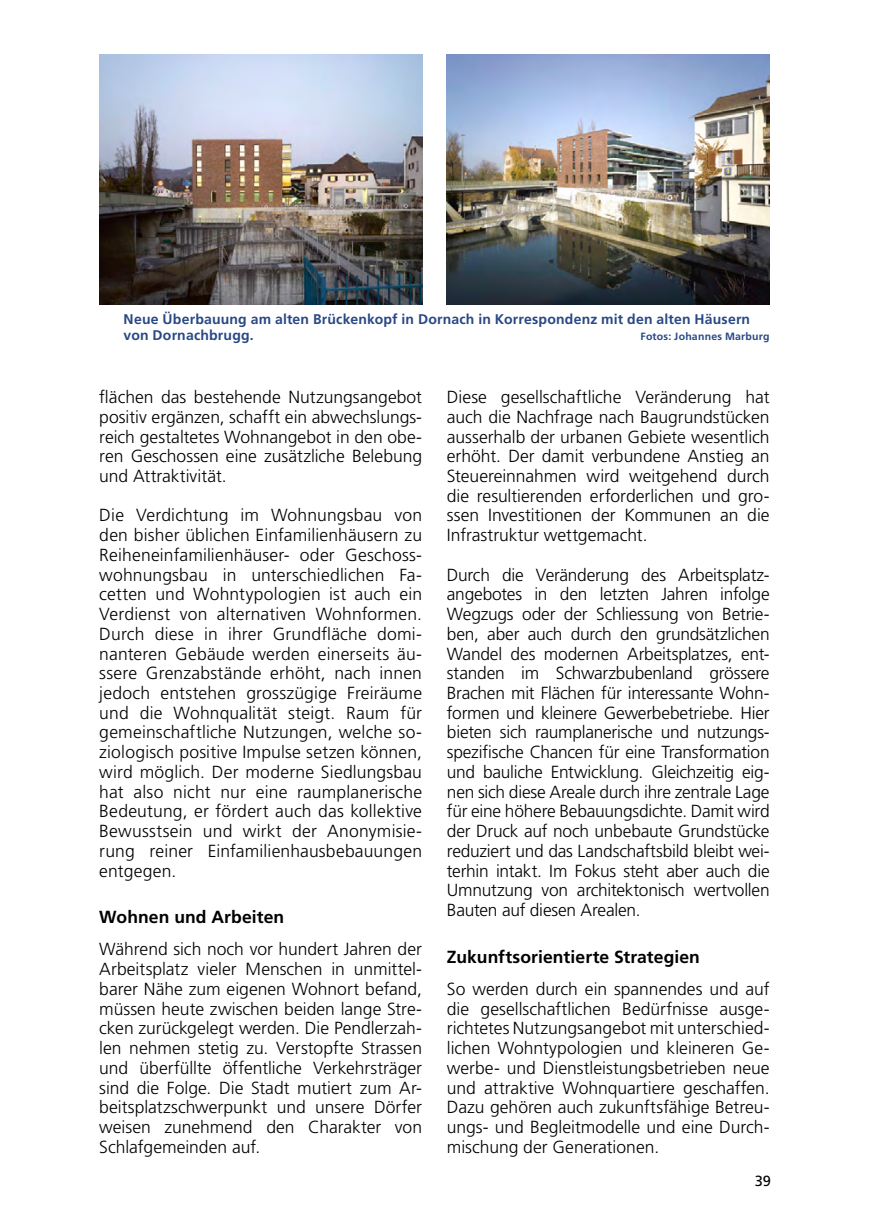
<style>
.page{position:relative;width:869px;height:1211px;background:#fff}
.page>*{position:absolute;margin:0;border:0;box-sizing:border-box;transform-origin:0 0}
.Einf__Abs__MINUS12-9{font:300 17.5px/19.8px "Frutiger LT";letter-spacing:-.005em;color:#000;text-align:justify}
.Einf__Abs__PLUS12{font:300 17.5px/19.8px "Frutiger LT";letter-spacing:.01em;color:#000;text-align:justify}
._03_Zwischentitel{font:700 17.5px "Frutiger LT";letter-spacing:.005em;color:#000}
.t1{font:14.7px "Frutiger LT";color:#000}
._04_Bildlegende___8{font:700 14px/15.8px "Frutiger LT";letter-spacing:.015em;color:#294884}
._04_Bildlegende___8-2{font:700 10.5px "Frutiger LT";letter-spacing:.02em;color:#294884}
</style>
<div class="page">
<img style="left:99px;top:55px;width:323px;height:249px">
<img style="left:446px;top:55px;width:323px;height:249px">
<p class="_04_Bildlegende___8" style="left:124px;top:311px;width:627px">Neue Überbauung am alten Brückenkopf in Dornach in Korrespondenz mit den alten Häusern von Dornachbrugg.</p>
<p class="_04_Bildlegende___8-2" style="left:640px;top:330px;width:131px">Fotos: Johannes Marburg</p>
<p class="Einf__Abs__MINUS12-9" style="left:99px;top:387px;width:324px">flächen das bestehende Nutzungsangebot positiv ergänzen, schafft ein abwechslungs&shy;reich gestaltetes Wohnangebot in den obe&shy;ren Geschossen eine zusätzliche Belebung und Attraktivität.</p>
<p class="Einf__Abs__PLUS12" style="left:99px;top:506px;width:324px">Die Verdichtung im Wohnungsbau von den bisher üblichen Einfamilienhäusern zu Reiheneinfamilienhäuser- oder Geschoss&shy;wohnungsbau in unterschiedlichen Fa&shy;cetten und Wohntypologien ist auch ein Verdienst von alternativen Wohnformen.<br>Durch diese in ihrer Grundfläche domi&shy;nanteren Gebäude werden einerseits äu&shy;ssere Grenzabstände erhöht, nach innen jedoch entstehen grosszügige Freiräume und die Wohnqualität steigt. Raum für gemeinschaftliche Nutzungen, welche so&shy;ziologisch positive Impulse setzen können, wird möglich. Der moderne Siedlungsbau hat also nicht nur eine raumplanerische Bedeutung, er fördert auch das kollektive Bewusstsein und wirkt der Anonymisie&shy;rung reiner Einfamilienhausbebauungen entgegen.</p>
<p class="_03_Zwischentitel" style="left:99px;top:907px;width:186px">Wohnen und Arbeiten</p>
<p class="Einf__Abs__MINUS12-9" style="left:99px;top:939px;width:324px">Während sich noch vor hundert Jahren der Arbeitsplatz vieler Menschen in unmittel&shy;barer Nähe zum eigenen Wohnort befand, müssen heute zwischen beiden lange Stre&shy;cken zurückgelegt werden. Die Pendlerzah&shy;len nehmen stetig zu. Verstopfte Strassen und überfüllte öffentliche Verkehrsträger sind die Folge. Die Stadt mutiert zum Ar&shy;beitsplatzschwerpunkt und unsere Dörfer weisen zunehmend den Charakter von Schlafgemeinden auf.</p>
<p class="Einf__Abs__MINUS12-9" style="left:446px;top:387px;width:324px">Diese gesellschaftliche Veränderung hat auch die Nachfrage nach Baugrundstücken ausserhalb der urbanen Gebiete wesentlich erhöht. Der damit verbundene Anstieg an Steuereinnahmen wird weitgehend durch die resultierenden erforderlichen und gro&shy;ssen Investitionen der Kommunen an die Infrastruktur wettgemacht.</p>
<p class="Einf__Abs__MINUS12-9" style="left:446px;top:565px;width:324px">Durch die Veränderung des Arbeitsplatz&shy;angebotes in den letzten Jahren infolge Wegzugs oder der Schliessung von Betrie&shy;ben, aber auch durch den grundsätzlichen Wandel des modernen Arbeitsplatzes, ent&shy;standen im Schwarzbubenland grössere Brachen mit Flächen für interessante Wohn&shy;formen und kleinere Gewerbebetriebe. Hier bieten sich raumplanerische und nutzungs&shy;spezifische Chancen für eine Transformation und bauliche Entwicklung. Gleichzeitig eig&shy;nen sich diese Areale durch ihre zentrale Lage für eine höhere Bebauungsdichte. Damit wird der Druck auf noch unbebaute Grundstücke reduziert und das Landschaftsbild bleibt wei&shy;terhin intakt. Im Fokus steht aber auch die Umnutzung von architektonisch wertvollen Bauten auf diesen Arealen.</p>
<p class="_03_Zwischentitel" style="left:446px;top:946px;width:254px">Zukunftsorientierte Strategien</p>
<p class="Einf__Abs__MINUS12-9" style="left:446px;top:979px;width:324px">So werden durch ein spannendes und auf die gesellschaftlichen Bedürfnisse ausge&shy;richtetes Nutzungsangebot mit unterschied&shy;lichen Wohntypologien und kleineren Ge&shy;werbe- und Dienstleistungsbetrieben neue und attraktive Wohnquartiere geschaffen.<br>Dazu gehören auch zukunftsfähige Betreu&shy;ungs- und Begleitmodelle und eine Durch&shy;mischung der Generationen.</p>
<p class="t1" style="left:754px;top:1172px;width:18px">39</p>
</div>
